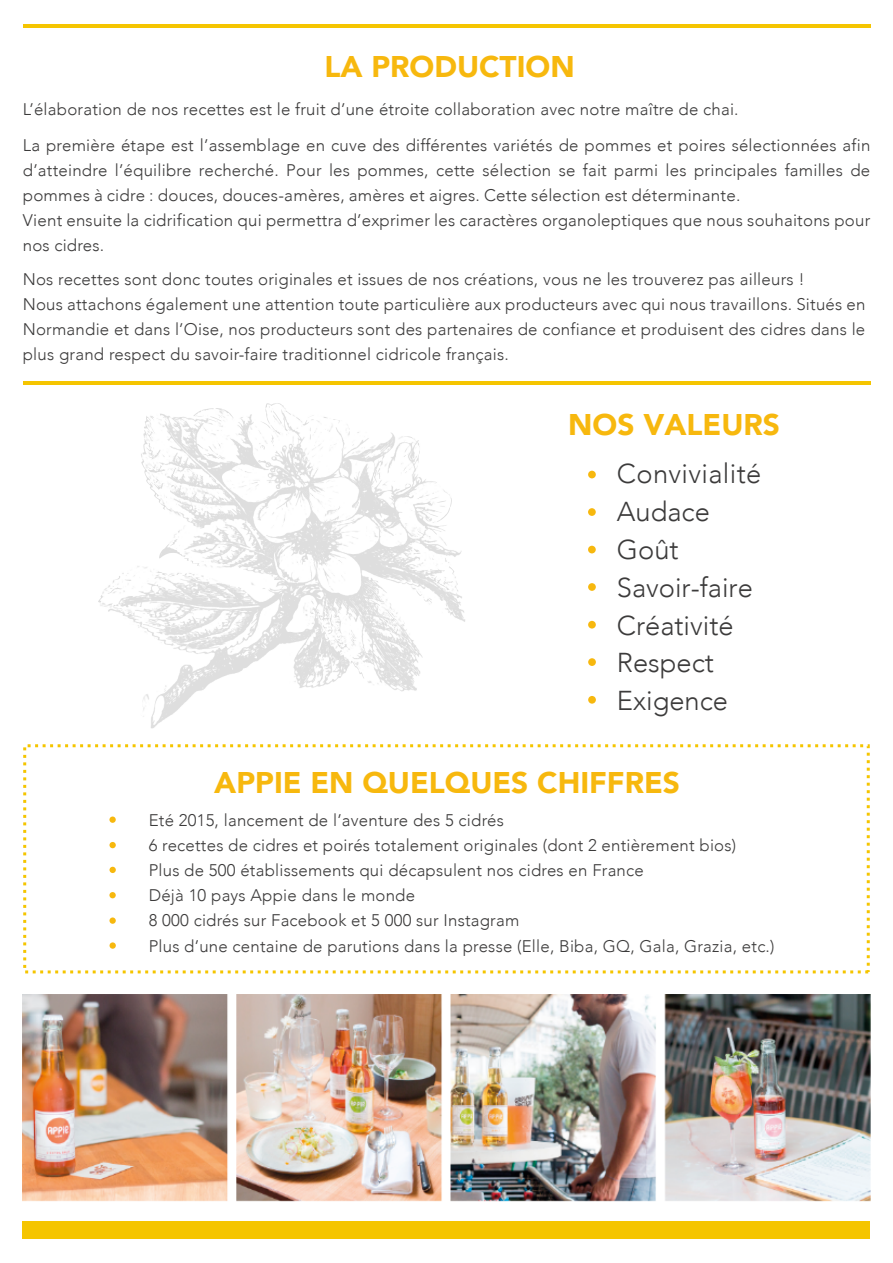
<style>
.page{position:relative;width:893px;height:1263px;background:#fff}
.page>*{position:absolute;margin:0;border:0;box-sizing:border-box;transform-origin:0 0}
.t1{font:900 29.85px "Avenir";color:#f7b80e}
.t2{font:300 27.3px/37.8px "Avenir";color:#3c3b3b}
.t3{font:300 16.8px/25.2px "Avenir";letter-spacing:.015em;color:#3c3b3b}
</style>
<div class="page">
<div style="left:23px;top:744px;width:847px;height:229px;border:3px dashed #f5c500"></div>
<img style="left:93px;top:551px;width:405px;height:197px">
<svg style="left:266px;top:403px;width:16px;height:2px"></svg>
<img style="left:99px;top:405px;width:360px;height:313px">
<img style="left:23px;top:995px;width:848px;height:206px">
<hr style="left:23px;top:25px;width:847px;height:3px;background:#f5c500">
<div style="left:109px;top:816px;width:7px;height:7px;background:#f7b80e;border-radius:50%"></div>
<div style="left:588px;top:471px;width:8px;height:7px;background:#f7b80e;border-radius:50%"></div>
<div style="left:588px;top:508px;width:8px;height:8px;background:#f7b80e;border-radius:50%"></div>
<div style="left:588px;top:546px;width:8px;height:7px;background:#f7b80e;border-radius:50%"></div>
<div style="left:588px;top:583px;width:8px;height:8px;background:#f7b80e;border-radius:50%"></div>
<div style="left:588px;top:621px;width:8px;height:7px;background:#f7b80e;border-radius:50%"></div>
<div style="left:588px;top:658px;width:8px;height:8px;background:#f7b80e;border-radius:50%"></div>
<div style="left:588px;top:696px;width:8px;height:8px;background:#f7b80e;border-radius:50%"></div>
<div style="left:109px;top:842px;width:7px;height:6px;background:#f7b80e;border-radius:50%"></div>
<svg style="left:110px;top:867px;width:6px;height:6px"></svg>
<div style="left:109px;top:892px;width:7px;height:6px;background:#f7b80e;border-radius:50%"></div>
<div style="left:109px;top:917px;width:7px;height:7px;background:#f7b80e;border-radius:50%"></div>
<div style="left:110px;top:942px;width:6px;height:7px;background:#f7b80e;border-radius:50%"></div>
<hr style="left:23px;top:382px;width:847px;height:3px;background:#f5c500">
<div style="left:23px;top:1221px;width:847px;height:17px;background:#f5c500"></div>
<h1 class="t1" style="left:324px;top:41px;width:252px">LA PRODUCTION</h1>
<p class="t3" style="left:23px;top:96px;width:717px">L’élaboration de nos recettes est le fruit d’une étroite collaboration avec notre maître de chai.</p>
<p class="t3" style="left:23px;top:132px;width:849px">La première étape est l’assemblage en cuve des différentes variétés de pommes et poires sélectionnées afin d’atteindre l’équilibre recherché. Pour les pommes, cette sélection se fait parmi les principales familles de pommes à cidre : douces, douces-amères, amères et aigres. Cette sélection est déterminante.<br>Vient ensuite la cidrification qui permettra d’exprimer les caractères organoleptiques que nous souhaitons pour nos cidres.</p>
<p class="t3" style="left:23px;top:266px;width:844px">Nos recettes sont donc toutes originales et issues de nos créations, vous ne les trouverez pas ailleurs !<br>Nous attachons également une attention toute particulière aux producteurs avec qui nous travaillons. Situés en Normandie et dans l’Oise, nos producteurs sont des partenaires de confiance et produisent des cidres dans le plus grand respect du savoir-faire traditionnel cidricole français.</p>
<h1 class="t1" style="left:568px;top:399px;width:213px">NOS VALEURS</h1>
<h2 class="t2" style="left:617px;top:455px;width:146px">Convivialité<br>Audace<br>Goût<br>Savoir-faire<br>Créativité<br>Respect<br>Exigence</h2>
<h1 class="t1" style="left:214px;top:757px;width:467px">APPIE EN QUELQUES CHIFFRES</h1>
<p class="t3" style="left:149px;top:807px;width:627px">Eté 2015, lancement de l’aventure des 5 cidrés<br>6 recettes de cidres et poirés totalement originales (dont 2 entièrement bios)<br>Plus de 500 établissements qui décapsulent nos cidres en France<br>Déjà 10 pays Appie dans le monde<br>8 000 cidrés sur Facebook et 5 000 sur Instagram<br>Plus d’une centaine de parutions dans la presse (Elle, Biba, GQ, Gala, Grazia, etc.)</p>
</div>
